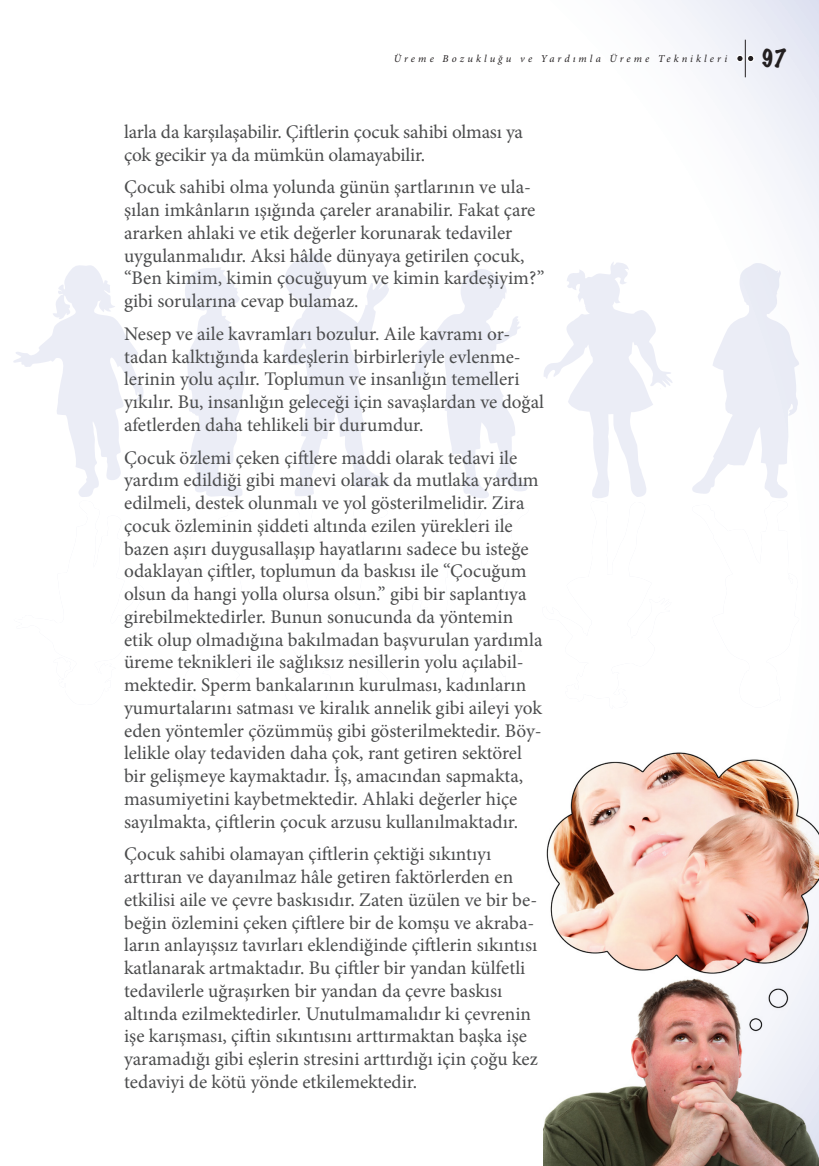
<style>
.page{position:relative;width:819px;height:1166px;background:#fff}
.page>*{position:absolute;margin:0;border:0;box-sizing:border-box;transform-origin:0 0}
.t1{font:100 22.75px "Marker Felt";color:#231f20}
.t2{font:19.25px/22.8px "Minion Pro";color:#4b4c4d}
.t3{font:italic 10.5px "Minion Pro";letter-spacing:.29em;color:#231f20}
</style>
<div class="page">
<hr style="left:745px;top:40px;width:1px;height:37px;background:#231f20">
<div style="left:736px;top:55px;width:7px;height:7px;background:#231f20;border-radius:50%"></div>
<div style="left:736px;top:55px;width:7px;height:7px;border:1px solid #fff;border-radius:50%"></div>
<svg style="left:747px;top:55px;width:6px;height:7px"></svg>
<div style="left:746px;top:55px;width:8px;height:7px;border:1px solid #fff;border-radius:50%"></div>
<svg style="left:13px;top:265px;width:130px;height:232px"></svg>
<svg style="left:412px;top:269px;width:116px;height:229px"></svg>
<svg style="left:692px;top:263px;width:107px;height:235px"></svg>
<svg style="left:185px;top:267px;width:60px;height:230px"></svg>
<svg style="left:283px;top:253px;width:106px;height:243px"></svg>
<svg style="left:544px;top:262px;width:128px;height:236px"></svg>
<img style="left:544px;top:752px;width:275px;height:414px">
<p class="t3" style="left:394px;top:51px;width:335px">Üreme Bozukluğu ve Yardımla Üreme Teknikleri</p>
<p class="t1" style="left:761px;top:40px;width:27px">97</p>
<p class="t2" style="left:124px;top:121px;width:400px">larla da karşılaşabilir. Çiftlerin çocuk sahibi olması ya çok gecikir ya da mümkün olamayabilir.</p>
<p class="t2" style="left:124px;top:176px;width:422px">Çocuk sahibi olma yolunda günün şartlarının ve ula&shy;şılan imkânların ışığında çareler aranabilir. Fakat çare ararken ahlaki ve etik değerler korunarak tedaviler uygulanmalıdır. Aksi hâlde dünyaya getirilen çocuk, “Ben kimim, kimin çocuğuyum ve kimin kardeşiyim?” gibi sorularına cevap bulamaz.</p>
<p class="t2" style="left:124px;top:322px;width:421px">Nesep ve aile kavramları bozulur. Aile kavramı or&shy;tadan kalktığında kardeşlerin birbirleriyle evlenme&shy;lerinin yolu açılır. Toplumun ve insanlığın temelleri yıkılır. Bu, insanlığın geleceği için savaşlardan ve doğal afetlerden daha tehlikeli bir durumdur.</p>
<p class="t2" style="left:124px;top:446px;width:420px">Çocuk özlemi çeken çiftlere maddi olarak tedavi ile yardım edildiği gibi manevi olarak da mutlaka yardım edilmeli, destek olunmalı ve yol gösterilmelidir. Zira çocuk özleminin şiddeti altında ezilen yürekleri ile bazen aşırı duygusallaşıp hayatlarını sadece bu isteğe odaklayan çiftler, toplumun da baskısı ile “Çocuğum olsun da hangi yolla olursa olsun.” gibi bir saplantıya girebilmektedirler. Bunun sonucunda da yöntemin etik olup olmadığına bakılmadan başvurulan yardımla üreme teknikleri ile sağlıksız nesillerin yolu açılabil&shy;mektedir. Sperm bankalarının kurulması, kadınların yumurtalarını satması ve kiralık annelik gibi aileyi yok eden yöntemler çözümmüş gibi gösterilmektedir. Böy&shy;lelikle olay tedaviden daha çok, rant getiren sektörel bir gelişmeye kaymaktadır. İş, amacından sapmakta, masumiyetini kaybetmektedir. Ahlaki değerler hiçe sayılmakta, çiftlerin çocuk arzusu kullanılmaktadır.</p>
<p class="t2" style="left:124px;top:843px;width:415px">Çocuk sahibi olamayan çiftlerin çektiği sıkıntıyı arttıran ve dayanılmaz hâle getiren faktörlerden en etkilisi aile ve çevre baskısıdır. Zaten üzülen ve bir be&shy;beğin özlemini çeken çiftlere bir de komşu ve akraba&shy;ların anlayışsız tavırları eklendiğinde çiftlerin sıkıntısı katlanarak artmaktadır. Bu çiftler bir yandan külfetli tedavilerle uğraşırken bir yandan da çevre baskısı altında ezilmektedirler. Unutulmamalıdır ki çevrenin işe karışması, çiftin sıkıntısını arttırmaktan başka işe yaramadığı gibi eşlerin stresini arttırdığı için çoğu kez tedaviyi de kötü yönde etkilemektedir.</p>
</div>
